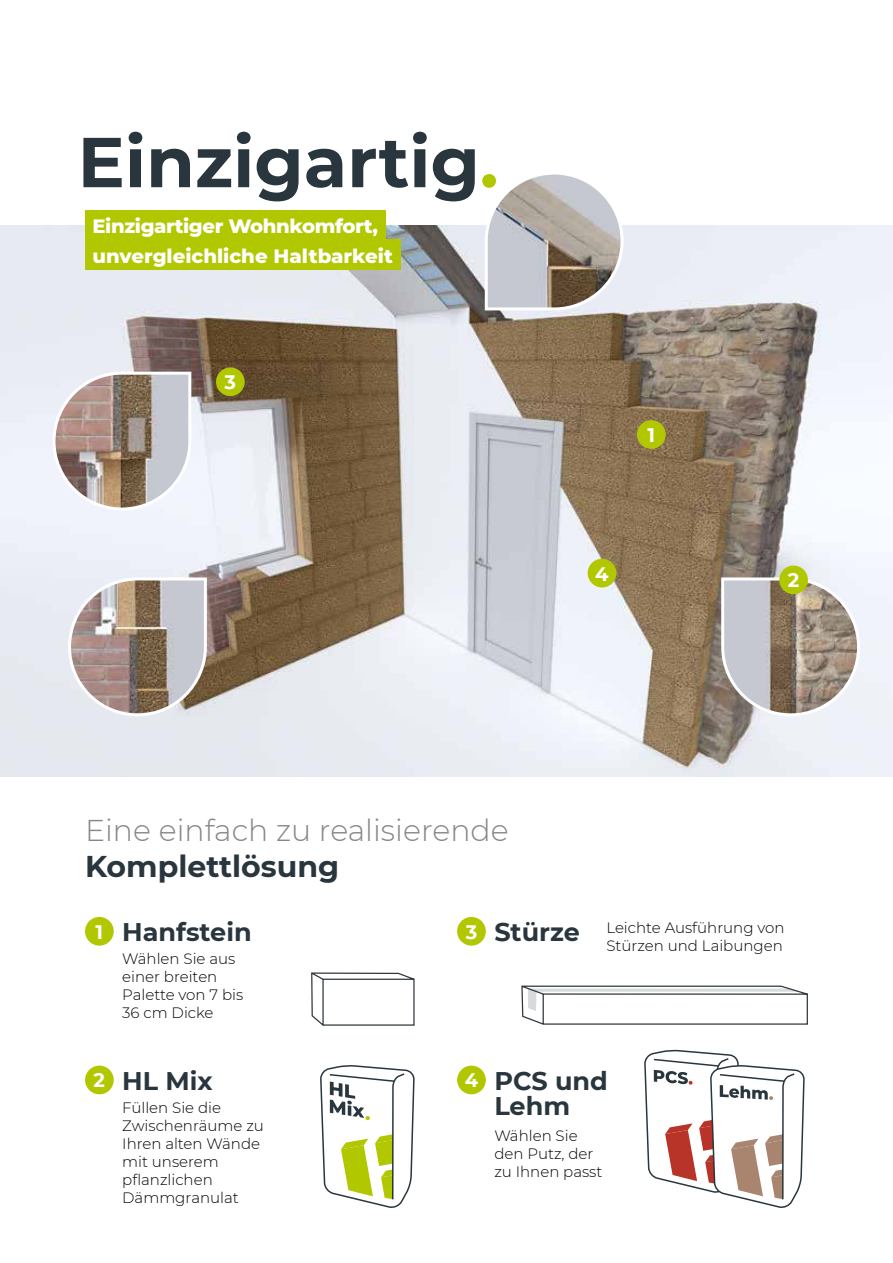
<style>
.page{position:relative;width:893px;height:1263px;background:#fff}
.page>*{position:absolute;margin:0;border:0;box-sizing:border-box;transform-origin:0 0}
.t1{font:700 70.5px "Montserrat";color:#29363e}
.t2{font:300 30px "Montserrat";color:#868683}
.t3{font:700 30px "Montserrat";color:#29363e}
.t4{font:700 25.5px/25.5px "Montserrat";color:#29363e;text-align:center}
.t5{font:800 19.65px/29.2px "Montserrat";letter-spacing:-.01em;color:#fff}
.t6{font:700 19.5px "Montserrat";color:#fff}
.t7{font:800 18.9px "Montserrat";color:#b1c800}
.t8{font:300 15px/18px "Montserrat";color:#000}
.s1{color:#b1c800}
.s2{font-size:19.5px;color:#fff}
</style>
<div class="page">
<img style="left:0;top:225px;width:893px;height:551px">
<div style="left:85px;top:917px;width:29px;height:29px;background:#b1c800;border-radius:50%"></div>
<div style="left:85px;top:1065px;width:29px;height:29px;background:#b1c800;border-radius:50%"></div>
<svg style="left:320px;top:1065px;width:95px;height:143px"></svg>
<svg style="left:644px;top:1050px;width:161px;height:158px"></svg>
<div style="left:457px;top:917px;width:29px;height:29px;background:#b1c800;border-radius:50%"></div>
<div style="left:457px;top:1065px;width:29px;height:29px;background:#b1c800;border-radius:50%"></div>
<svg style="left:51px;top:370px;width:142px;height:142px"></svg>
<svg style="left:483px;top:174px;width:142px;height:138px"></svg>
<svg style="left:720px;top:576px;width:141px;height:142px;background:#b2aba5"></svg>
<svg style="left:67px;top:576px;width:141px;height:142px;background:#b4a9a4"></svg>
<div style="left:637px;top:420px;width:29px;height:29px;background:#b1c800;border-radius:50%"></div>
<div style="left:779px;top:566px;width:29px;height:28px;background:#b1c800;border-radius:50%"></div>
<div style="left:216px;top:367px;width:29px;height:29px;background:#b1c800;border-radius:50%"></div>
<div style="left:588px;top:559px;width:28px;height:28px;background:#b1c800;border-radius:50%"></div>
<div style="left:85px;top:210px;width:301px;height:31px;background:#b1c800"></div>
<div style="left:85px;top:240px;width:315px;height:30px;background:#b1c800"></div>
<svg style="left:521px;top:985px;width:287px;height:40px"></svg>
<svg style="left:311px;top:972px;width:104px;height:54px"></svg>
<h1 class="t1" style="left:78px;top:111px;width:422px">Einzigartig<span class="s1">.</span></h1>
<h3 class="t5" style="left:92px;top:211px;width:302px">Einzigartiger Wohnkomfort, unvergleichliche Haltbarkeit</h3>
<h3 class="t6" style="left:225px;top:368px;width:13px">3</h3>
<h3 class="t6" style="left:647px;top:421px;width:9px">1</h3>
<h3 class="t6" style="left:595px;top:559px;width:15px">4</h3>
<h3 class="t6" style="left:788px;top:566px;width:13px">2</h3>
<h2 class="t2" style="left:85px;top:810px;width:425px">Eine einfach zu realisierende</h2>
<h2 class="t3" style="left:85px;top:845px;width:256px">Komplettlösung</h2>
<h3 class="t4" style="left:96px;top:918px;width:158px"><span class="s2">1</span> Hanfstein</h3>
<h3 class="t4" style="left:466px;top:918px;width:116px"><span class="s2">3</span> Stürze</h3>
<p class="t8" style="left:122px;top:950px;width:123px">Wählen Sie aus einer breiten<br>Palette von 7 bis<br>36 cm Dicke</p>
<p class="t8" style="left:606px;top:918px;width:180px">Leichte Ausführung von<br>Stürzen und Laibungen</p>
<h3 class="t4" style="left:94px;top:1067px;width:121px"><span class="s2">2</span> HL Mix</h3>
<p class="t8" style="left:122px;top:1098px;width:143px">Füllen Sie die<br>Zwischenräume zu<br>Ihren alten Wände mit unserem pflanzlichen<br>Dämmgranulat</p>
<p class="t7" style="left:365px;top:1099px;width:7px">.</p>
<h3 class="t4" style="left:465px;top:1067px;width:145px"><span class="s2">4</span> PCS und<br>Lehm</h3>
<p class="t8" style="left:494px;top:1126px;width:110px">Wählen Sie den Putz, der zu Ihnen passt</p>
</div>
